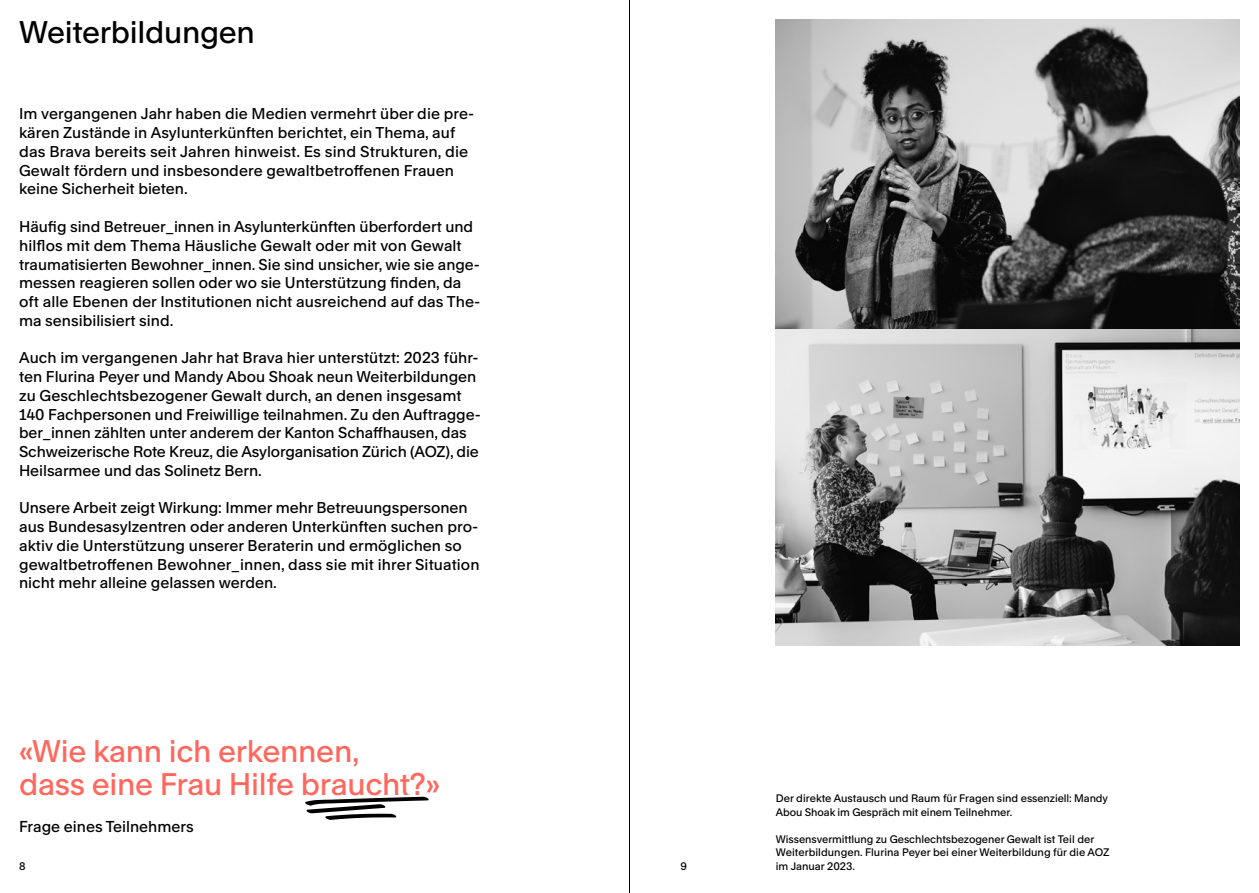
<style>
.page{position:relative;width:1259px;height:893px;background:#fff}
.page>*{position:absolute;margin:0;border:0;box-sizing:border-box;transform-origin:0 0}
.t1{font:500 30px/33px "Rand";letter-spacing:-.01em;color:#ff685e}
.t2{font:500 30px "Rand";letter-spacing:-.01em;color:#000}
.t3{font:500 15.15px "Rand";color:#000}
.t4{font:500 15px/18.8px "Rand";color:#000}
.t5{font:500 10.5px/13.5px "Rand";letter-spacing:-.005em;color:#000}
</style>
<div class="page">
<img style="left:776px;top:19px;width:463px;height:627px">
<svg style="left:305px;top:797px;width:124px;height:23px"></svg>
<hr style="left:629px;top:0;width:1px;height:893px;background:#000">
<h1 class="t2" style="left:19px;top:9px;width:237px">Weiterbildungen</h1>
<p class="t4" style="left:19px;top:103px;width:457px">Im vergangenen Jahr haben die Medien vermehrt über die pre&shy;kären Zustände in Asylunterkünften berichtet, ein Thema, auf das Brava bereits seit Jahren hinweist. Es sind Strukturen, die Gewalt fördern und insbesondere gewaltbetroffenen Frauen keine Sicherheit bieten.</p>
<p class="t4" style="left:19px;top:216px;width:463px">Häufig sind Betreuer_innen in Asylunterkünften überfordert und hilflos mit dem Thema Häusliche Gewalt oder mit von Gewalt traumatisierten Bewohner_innen. Sie sind unsicher, wie sie ange&shy;messen reagieren sollen oder wo sie Unterstützung finden, da oft alle Ebenen der Institutionen nicht ausreichend auf das The&shy;ma sensibilisiert sind.</p>
<p class="t4" style="left:19px;top:347px;width:463px">Auch im vergangenen Jahr hat Brava hier unterstützt: 2023 führ&shy;ten Flurina Peyer und Mandy Abou Shoak neun Weiterbildungen zu Geschlechtsbezogener Gewalt durch, an denen insgesamt 140 Fachpersonen und Freiwillige teilnahmen. Zu den Auftragge&shy;ber_innen zählten unter anderem der Kanton Schaffhausen, das Schweizerische Rote Kreuz, die Asylorganisation Zürich (AOZ), die Heilsarmee und das Solinetz Bern.</p>
<p class="t4" style="left:19px;top:497px;width:462px">Unsere Arbeit zeigt Wirkung: Immer mehr Betreuungspersonen aus Bundesasylzentren oder anderen Unterkünften suchen pro&shy;aktiv die Unterstützung unserer Beraterin und ermöglichen so gewaltbetroffenen Bewohner_innen, dass sie mit ihrer Situation nicht mehr alleine gelassen werden.</p>
<h1 class="t1" style="left:19px;top:731px;width:422px">«Wie kann ich erkennen,<br>dass eine Frau Hilfe braucht?»</h1>
<p class="t3" style="left:19px;top:814px;width:176px">Frage eines Teilnehmers</p>
<p class="t5" style="left:19px;top:858px;width:8px">8</p>
<p class="t5" style="left:680px;top:858px;width:8px">9</p>
<p class="t5" style="left:776px;top:790px;width:334px">Der direkte Austausch und Raum für Fragen sind essenziell: Mandy<br>Abou Shoak im Gespräch mit einem Teilnehmer.</p>
<p class="t5" style="left:776px;top:831px;width:335px">Wissensvermittlung zu Geschlechtsbezogener Gewalt ist Teil der<br>Weiterbildungen. Flurina Peyer bei einer Weiterbildung für die AOZ im Januar 2023.</p>
</div>
